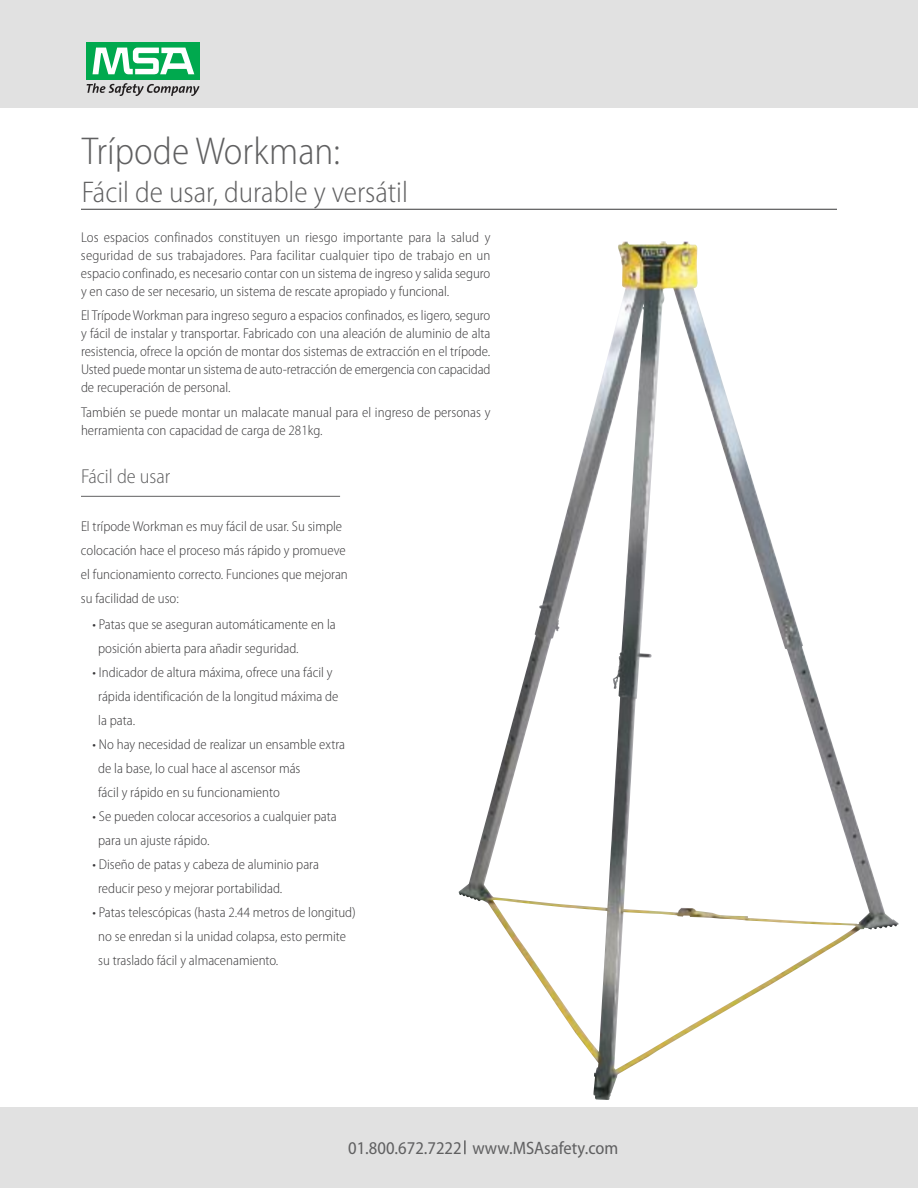
<style>
.page{position:relative;width:918px;height:1188px;background:#fff}
.page>*{position:absolute;margin:0;border:0;box-sizing:border-box;transform-origin:0 0}
.t1{font:300 semi-condensed 39px "Myriad Pro";color:#606061}
.t2{font:300 semi-condensed 30px "Myriad Pro";color:#606061}
.t3{font:300 semi-condensed 20.25px "Myriad Pro";color:#606061}
.t4{font:semi-condensed 18px "Myriad Pro";color:#606061}
.t5{font:300 semi-condensed 14.25px/24px "Myriad Pro";color:#39383a}
</style>
<div class="page">
<div style="left:0;top:1107px;width:918px;height:81px;background:#e1e1e1"></div>
<div style="left:0;top:0;width:918px;height:108px;background:#e1e1e1"></div>
<hr style="left:81px;top:209px;width:756px;height:1px;background:#39383a">
<img style="left:459px;top:241px;width:440px;height:859px">
<hr style="left:81px;top:496px;width:259px;height:1px;background:#606061">
<svg style="left:464px;top:1140px;width:2px;height:14px"></svg>
<div style="left:87px;top:42px;width:113px;height:38px;background:#00a94e"></div>
<svg style="left:93px;top:48px;width:101px;height:26px"></svg>
<svg style="left:87px;top:83px;width:113px;height:13px"></svg>
<h1 class="t1" style="left:82px;top:137px;width:260px">Trípode Workman:</h1>
<h2 class="t2" style="left:82px;top:181px;width:328px">Fácil de usar, durable y versátil</h2>
<p class="t5" style="left:81px;top:230px;width:411px;line-height:18px;text-align:justify">Los espacios confinados constituyen un riesgo importante para la salud y seguridad de sus trabajadores. Para facilitar cualquier tipo de trabajo en un espacio confinado, es necesario contar con un sistema de ingreso y salida seguro y en caso de ser necesario, un sistema de rescate apropiado y funcional.</p>
<p class="t5" style="left:81px;top:308px;width:411px;line-height:18px;text-align:justify">El TrípodeWorkman para ingreso seguro a espacios confinados, es ligero, seguro y fácil de instalar y transportar. Fabricado con una aleación de aluminio de alta resistencia, ofrece la opción de montar dos sistemas de extracción en el trípode.<br>Usted puede montar un sistema de auto-retracción de emergencia con capacidad de recuperación de personal.</p>
<p class="t5" style="left:81px;top:404px;width:411px;line-height:18px">También se puede montar un malacate manual para el ingreso de personas y herramienta con capacidad de carga de 281kg.</p>
<h3 class="t3" style="left:81px;top:468px;width:91px">Fácil de usar</h3>
<p class="t5" style="left:81px;top:515px;width:268px">El trípode Workman es muy fácil de usar. Su simple colocación hace el proceso más rápido y promueve el funcionamiento correcto. Funciones que mejoran su facilidad de uso:</p>
<p class="t5" style="left:98px;top:613px;width:239px;text-indent:-6px">• Patas que se aseguran automáticamente en la posición abierta para añadir seguridad.</p>
<p class="t5" style="left:98px;top:661px;width:242px;text-indent:-6px">• Indicador de altura máxima, ofrece una fácil y rápida identificación de la longitud máxima de la pata.</p>
<p class="t5" style="left:98px;top:733px;width:248px;text-indent:-6px">• No hay necesidad de realizar un ensamble extra de la base, lo cual hace al ascensor más<br>fácil y rápido en su funcionamiento</p>
<p class="t5" style="left:98px;top:805px;width:240px;text-indent:-6px">• Se pueden colocar accesorios a cualquier pata para un ajuste rápido.</p>
<p class="t5" style="left:98px;top:853px;width:222px;text-indent:-6px">• Diseño de patas y cabeza de aluminio para reducir peso y mejorar portabilidad.</p>
<p class="t5" style="left:98px;top:902px;width:259px;text-indent:-6px">• Patas telescópicas (hasta 2.44 metros de longitud) no se enredan si la unidad colapsa, esto permite su traslado fácil y almacenamiento.</p>
<p class="t4" style="left:348px;top:1142px;width:272px">01.800.672.7222 www.MSAsafety.com</p>
</div>
